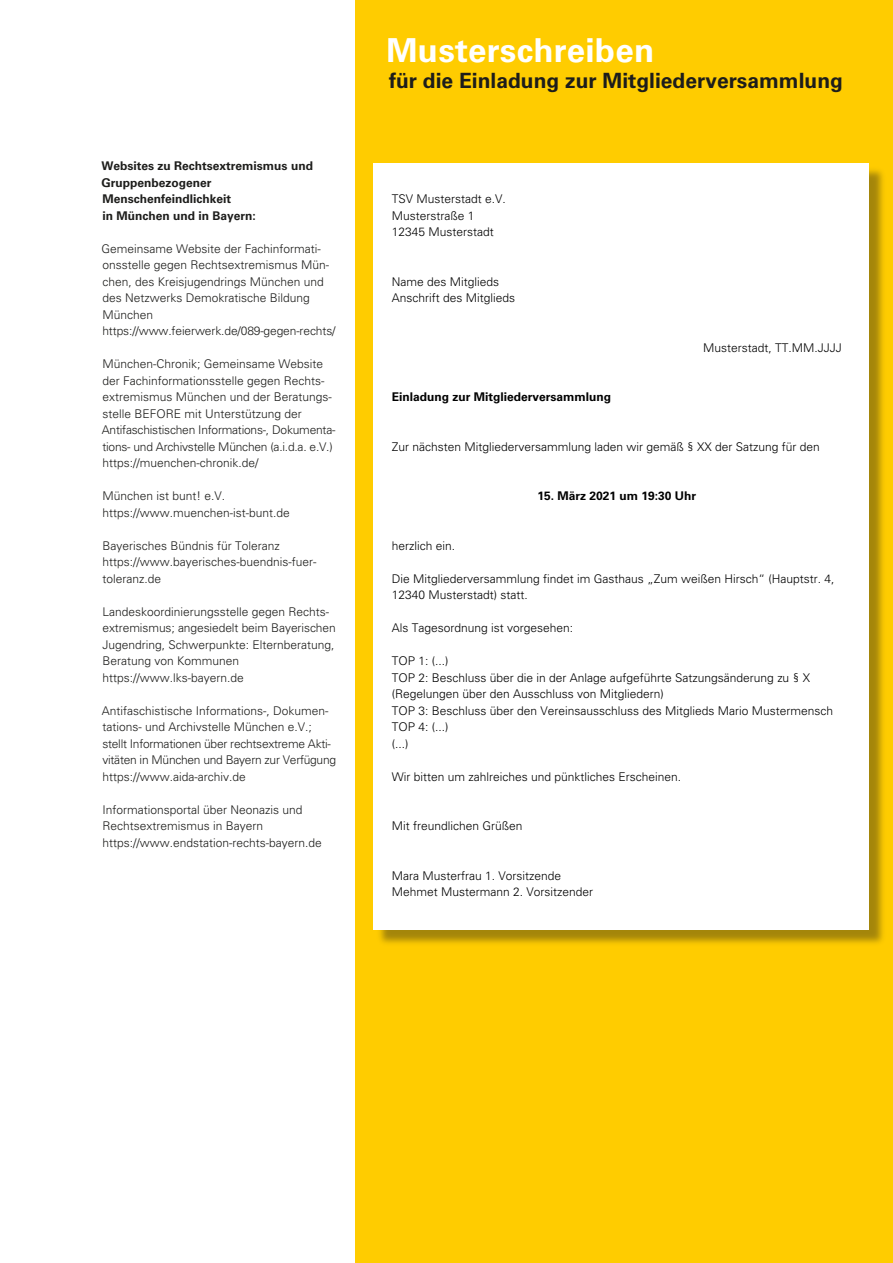
<style>
.page{position:relative;width:893px;height:1263px;background:#fff}
.page>*{position:absolute;margin:0;border:0;box-sizing:border-box;transform-origin:0 0}
.t1{font:700 33px "Univers";letter-spacing:.01em;color:#fff}
.t2{font:700 21px "Univers";color:#1d1d1b}
.t3{font:300 12px/16.5px "Univers";color:#1d1d1b}
.t4{font:300 12px/16.5px "Univers";color:#000}
.t5{font:700 12px/16.5px "Univers";color:#1d1d1b}
.t6{font:700 12px "Univers";color:#000}
</style>
<div class="page">
<div style="left:355px;top:0;width:538px;height:1263px;background:#fc0"></div>
<img style="left:377px;top:169px;width:506px;height:775px">
<div style="left:373px;top:163px;width:496px;height:766px;background:#fff"></div>
<p class="t5" style="left:101px;top:159px;width:213px">Websites zu Rechtsextremismus und<br>Gruppenbezogener<br>Menschenfeindlichkeit<br>in München und in Bayern:</p>
<p class="t3" style="left:102px;top:241px;width:236px">Gemeinsame Website der Fachinformati&shy;onsstelle gegen Rechtsextremismus Mün&shy;chen, des Kreisjugendrings München und des Netzwerks Demokratische Bildung München https://www.feierwerk.de/089-gegen-rechts/</p>
<p class="t3" style="left:102px;top:357px;width:235px">München-Chronik; Gemeinsame Website der Fachinformationsstelle gegen Rechts&shy;extremismus München und der Beratungs&shy;stelle BEFORE mit Unterstützung der Antifaschistischen Informations-, Dokumenta&shy;tions- und Archivstelle München (a.i.d.a. e.V.) https://muenchen-chronik.de/</p>
<p class="t3" style="left:102px;top:489px;width:189px">München ist bunt! e.V. https://www.muenchen-ist-bunt.de</p>
<p class="t3" style="left:102px;top:538px;width:216px">Bayerisches Bündnis für Toleranz https://www.bayerisches-buendnis-fuer&shy;toleranz.de</p>
<p class="t3" style="left:102px;top:604px;width:235px">Landeskoordinierungsstelle gegen Rechts&shy;extremismus; angesiedelt beim Bayerischen Jugendring, Schwerpunkte: Elternberatung, Beratung von Kommunen https://www.lks-bayern.de</p>
<p class="t3" style="left:102px;top:703px;width:236px">Antifaschistische Informations-, Dokumen&shy;tations- und Archivstelle München e.V.; stellt Informationen über rechtsextreme Akti&shy;vitäten in München und Bayern zur Verfügung https://www.aida-archiv.de</p>
<p class="t3" style="left:102px;top:802px;width:221px">Informationsportal über Neonazis und<br>Rechtsextremismus in Bayern https://www.endstation-rechts-bayern.de</p>
<h1 class="t1" style="left:386px;top:39px;width:269px">Musterschreiben</h1>
<h2 class="t2" style="left:389px;top:73px;width:455px">für die Einladung zur Mitgliederversammlung</h2>
<p class="t4" style="left:392px;top:192px;width:116px">TSV Musterstadt e.V.<br>Musterstraße 1<br>12345 Musterstadt</p>
<p class="t4" style="left:392px;top:274px;width:125px">Name des Mitglieds<br>Anschrift des Mitglieds</p>
<p class="t4" style="left:703px;top:340px;width:140px">Musterstadt, TT.MM.JJJJ</p>
<p class="t6" style="left:392px;top:393px;width:221px">Einladung zur Mitgliederversammlung</p>
<p class="t4" style="left:392px;top:439px;width:430px">Zur nächsten Mitgliederversammlung laden wir gemäß § XX der Satzung für den</p>
<p class="t6" style="left:537px;top:492px;width:160px">15. März 2021 um 19:30 Uhr</p>
<p class="t4" style="left:392px;top:538px;width:65px">herzlich ein.</p>
<p class="t4" style="left:392px;top:571px;width:444px">Die Mitgliederversammlung findet im Gasthaus „Zum weißen Hirsch“ (Hauptstr. 4,<br>12340 Musterstadt) statt.</p>
<p class="t4" style="left:392px;top:621px;width:183px">Als Tagesordnung ist vorgesehen:</p>
<p class="t4" style="left:392px;top:654px;width:443px">TOP 1: (...)<br>TOP 2: Beschluss über die in der Anlage aufgeführte Satzungsänderung zu § X (Regelungen über den Ausschluss von Mitgliedern)<br>TOP 3: Beschluss über den Vereinsausschluss des Mitglieds Mario Mustermensch TOP 4: (...)<br>(...)</p>
<p class="t4" style="left:392px;top:769px;width:291px">Wir bitten um zahlreiches und pünktliches Erscheinen.</p>
<p class="t4" style="left:392px;top:819px;width:132px">Mit freundlichen Grüßen</p>
<p class="t4" style="left:392px;top:868px;width:203px">Mara Musterfrau 1. Vorsitzende<br>Mehmet Mustermann 2. Vorsitzender</p>
</div>
